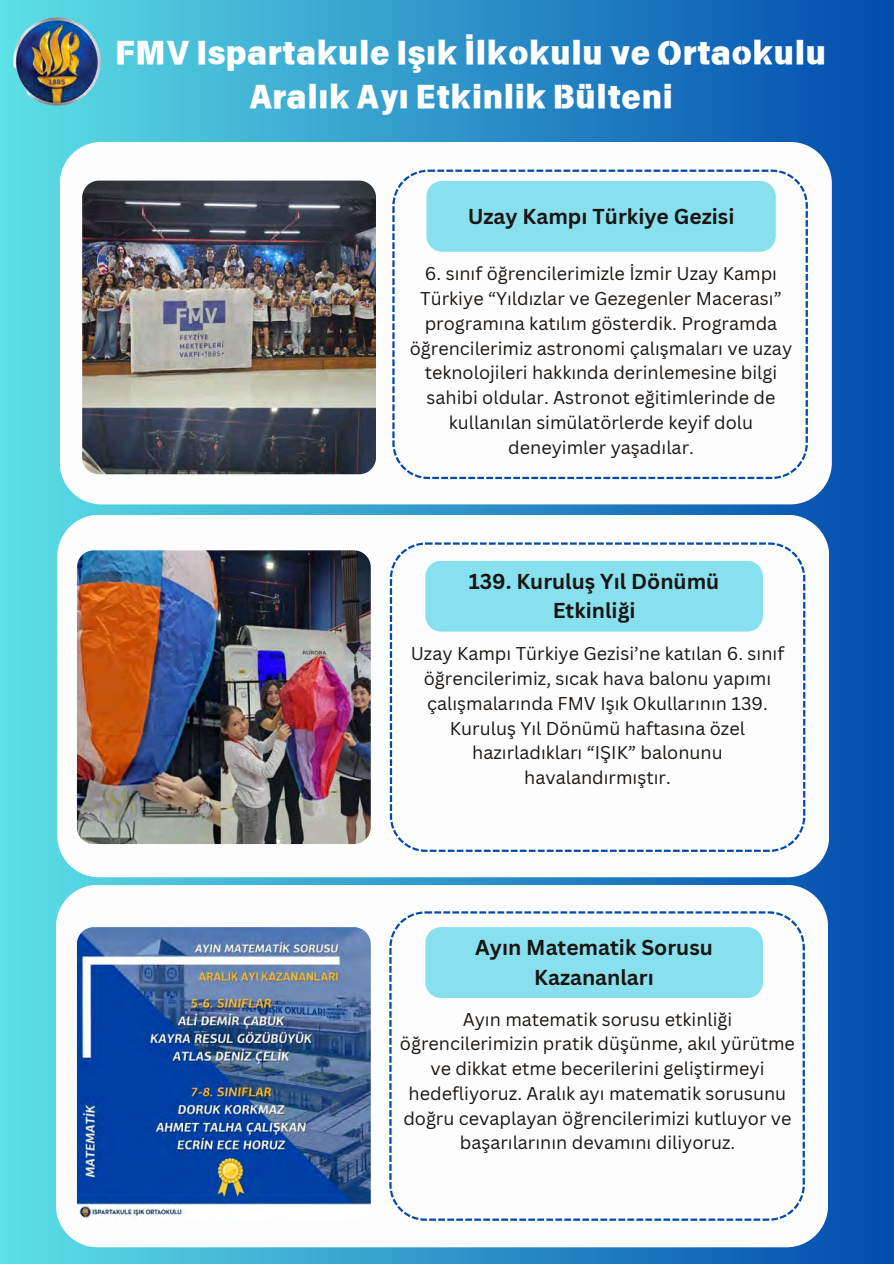
<style>
.page{position:relative;width:894px;height:1264px;background:#fff}
.page>*{position:absolute;margin:0;border:0;box-sizing:border-box;transform-origin:0 0}
.t1{font:31.5px/43.8px "Canva Title Bole Latin";color:#fff}
.t2{font:700 21px/29.2px "Canva Sans";color:#191512;text-align:center}
.t3{font:18px/24.8px "Canva Sans";color:#191512;text-align:center}
</style>
<div class="page">
<div style="left:0;top:0;width:893px;height:1263px;background:linear-gradient(to right,#5ee0e6,#024cae)"></div>
<img style="left:14px;top:17px;width:86px;height:88px">
<div style="left:57px;top:515px;width:772px;height:362px;background:#fdfdfd;border-radius:42px"></div>
<svg style="left:390px;top:542px;width:415px;height:310px"></svg>
<div style="left:425px;top:560px;width:337px;height:71px;background:#88e0ef"></div>
<div style="left:60px;top:142px;width:771px;height:362px;background:#fdfdfd;border-radius:42px"></div>
<svg style="left:392px;top:170px;width:415px;height:309px"></svg>
<div style="left:56px;top:884px;width:771px;height:363px;background:#fdfdfd;border-radius:42px"></div>
<svg style="left:389px;top:911px;width:415px;height:309px"></svg>
<img style="left:82px;top:180px;width:294px;height:294px;border-radius:17px">
<img style="left:77px;top:550px;width:293px;height:294px;border-radius:17px">
<img style="left:77px;top:927px;width:293px;height:293px;border-radius:17px">
<div style="left:426px;top:181px;width:349px;height:71px;background:#88e0ef"></div>
<div style="left:425px;top:927px;width:337px;height:71px;background:#88e0ef"></div>
<p class="t1" style="left:249px;top:31px;width:578px;text-indent:-134px">FMV Ispartakule Işık İlkokulu ve Ortaokulu<br>Aralık Ayı Etkinlik Bülteni</p>
<h2 class="t2" style="left:467px;top:201px;width:265px">Uzay Kampı Türkiye Gezisi</h2>
<p class="t3" style="left:409px;top:261px;width:384px">6. sınıf öğrencilerimizle İzmir Uzay Kampı Türkiye “Yıldızlar ve Gezegenler Macerası” programına katılım gösterdik. Programda öğrencilerimiz astronomi çalışmaları ve uzay teknolojileri hakkında derinlemesine bilgi sahibi oldular. Astronot eğitimlerinde de kullanılan simülatörlerde keyif dolu deneyimler yaşadılar.</p>
<p class="t2" style="left:468px;top:566px;width:252px">139. Kuruluş Yıl Dönümü<br>Etkinliği</p>
<h2 class="t3" style="left:410px;top:641px;width:375px">Uzay Kampı Türkiye Gezisi’ne katılan 6. sınıf öğrencilerimiz, sıcak hava balonu yapımı çalışmalarında FMV Işık Okullarının 139.<br>Kuruluş Yıl Dönümü haftasına özel hazırladıkları “IŞIK” balonunu havalandırmıştır.</h2>
<p class="t2" style="left:475px;top:932px;width:239px">Ayın Matematik Sorusu<br>Kazananları</p>
<p class="t3" style="left:400px;top:1006px;width:396px">Ayın matematik sorusu etkinliği öğrencilerimizin pratik düşünme, akıl yürütme ve dikkat etme becerilerini geliştirmeyi hedefliyoruz. Aralık ayı matematik sorusunu doğru cevaplayan öğrencilerimizi kutluyor ve başarılarının devamını diliyoruz.</p>
</div>
